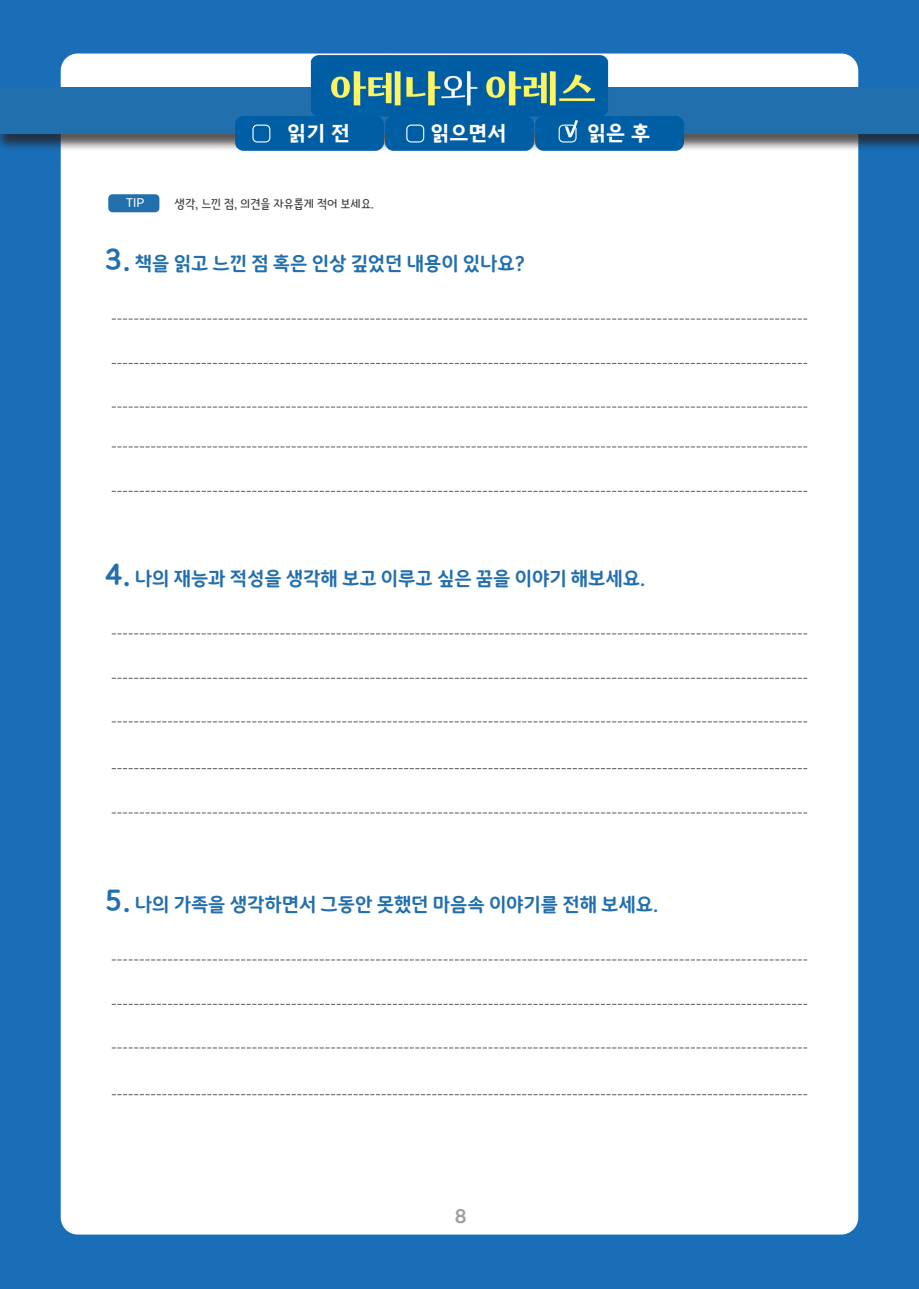
<style>
.page{position:relative;width:919px;height:1289px;background:#fff}
.page>*{position:absolute;margin:0;border:0;box-sizing:border-box;transform-origin:0 0}
.t1{font:27px "SOYO Maple Bold";color:#226fae}
.t2{font:700 21px "Kimjungchul Gothic";color:#fff}
.t3{font:18px "SOYO Maple Bold";color:#226fae}
.t4{font:18px "SOYO Maple Bold";color:#9d9fa2}
.t5{font:13.5px "SKYBORI";color:#3e3e3f}
.t6{font:13.5px "SKYBORI";color:#fff}
.s1{font-size:27px}
</style>
<div class="page">
<div style="left:0;top:0;width:918px;height:1288px;background:#1a6eb7"></div>
<div style="left:61px;top:53px;width:797px;height:1181px;background:#fff;border-radius:17px"></div>
<svg style="left:112px;top:677px;width:694px;height:2px"></svg>
<svg style="left:112px;top:1003px;width:694px;height:1px"></svg>
<svg style="left:112px;top:812px;width:694px;height:1px"></svg>
<svg style="left:112px;top:721px;width:694px;height:1px"></svg>
<svg style="left:112px;top:1047px;width:694px;height:1px"></svg>
<svg style="left:112px;top:633px;width:694px;height:1px"></svg>
<svg style="left:112px;top:959px;width:694px;height:1px"></svg>
<svg style="left:112px;top:768px;width:694px;height:1px"></svg>
<svg style="left:112px;top:1094px;width:694px;height:1px"></svg>
<svg style="left:112px;top:363px;width:694px;height:1px"></svg>
<svg style="left:112px;top:406px;width:694px;height:1px"></svg>
<svg style="left:112px;top:318px;width:694px;height:1px"></svg>
<svg style="left:112px;top:491px;width:694px;height:1px"></svg>
<svg style="left:112px;top:446px;width:694px;height:1px"></svg>
<div style="left:0;top:89px;width:918px;height:63px;background:#231f20;opacity:.75"></div>
<div style="left:0;top:87px;width:918px;height:46px;background:#226fae"></div>
<div style="left:235px;top:116px;width:149px;height:35px;background:#005fa4;border-radius:9px"></div>
<div style="left:385px;top:116px;width:149px;height:35px;background:#005fa4;border-radius:9px"></div>
<div style="left:535px;top:116px;width:149px;height:35px;background:#005fa4;border-radius:9px"></div>
<img style="left:311px;top:55px;width:297px;height:61px">
<div style="left:558px;top:125px;width:18px;height:17px;border:1px solid #fff;border-radius:4px"></div>
<div style="left:406px;top:125px;width:18px;height:17px;border:1px solid #fff;border-radius:4px"></div>
<div style="left:252px;top:125px;width:18px;height:17px;border:1px solid #fff;border-radius:4px"></div>
<svg style="left:564px;top:120px;width:14px;height:17px"></svg>
<div style="left:108px;top:194px;width:51px;height:18px;background:#226fae;border-radius:4px"></div>
<p class="t2" style="left:287px;top:121px;width:64px">읽기 전</p>
<p class="t2" style="left:430px;top:121px;width:77px">읽으면서</p>
<p class="t2" style="left:587px;top:121px;width:64px">읽은 후</p>
<p class="t6" style="left:126px;top:196px;width:20px">TIP</p>
<p class="t5" style="left:174px;top:196px;width:201px">생각, 느낀 점, 의견을 자유롭게 적어 보세요.</p>
<p class="t3" style="left:104px;top:253px;width:422px"><span class="s1">3.</span> 책을 읽고 느낀 점 혹은 인상 깊었던 내용이 있나요?</p>
<h1 class="t1" style="left:104px;top:559px;width:28px">4.</h1>
<p class="t3" style="left:135px;top:568px;width:512px">나의 재능과 적성을 생각해 보고 이루고 싶은 꿈을 이야기 해보세요.</p>
<h1 class="t1" style="left:104px;top:885px;width:28px">5.</h1>
<p class="t3" style="left:135px;top:893px;width:525px">나의 가족을 생각하면서 그동안 못했던 마음속 이야기를 전해 보세요.</p>
<p class="t4" style="left:454px;top:1205px;width:14px">8</p>
</div>
